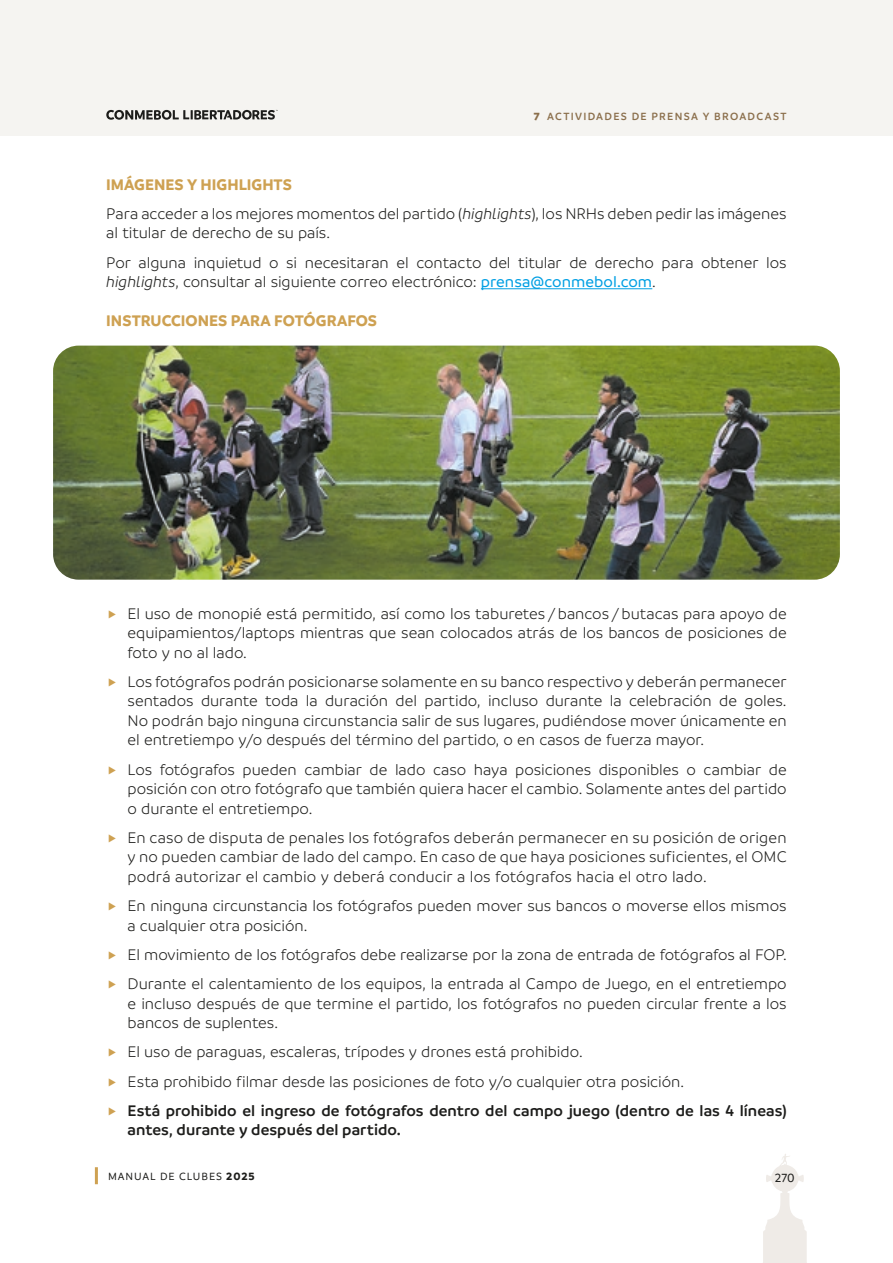
<style>
.page{position:relative;width:893px;height:1263px;background:#fff}
.page>*{position:absolute;margin:0;border:0;box-sizing:border-box;transform-origin:0 0}
.Texto_Corrido{font:300 16.5px/19.5px "Branding";color:#1d1d1b;text-align:justify}
.t1{font:600 16.5px/19.5px "Branding";letter-spacing:.005em;color:#1d1d1b}
.Subtítulo_1{font:700 16.5px "Branding";color:#cea152}
.t2{font:500 12.75px "Branding";color:#1d1d1b}
.t3{font:600 11.25px "Branding";letter-spacing:.115em;color:#8b6f4c}
.t4{font:500 11.25px "Branding";letter-spacing:.085em;color:#1d1d1b}
.s1{font-weight:900}
.s2{font-style:italic}
.s3{font-weight:500;color:#009fe3}
.s4{font-weight:700}
</style>
<div class="page">
<div style="left:0;top:0;width:893px;height:136px;background:#f5f4f1"></div>
<hr style="left:481px;top:288px;width:171px;height:1px;background:#009fe3">
<img style="left:53px;top:346px;width:787px;height:234px">
<hr style="left:95px;top:1167px;width:3px;height:17px;background:#cea152">
<svg style="left:763px;top:1154px;width:44px;height:109px"></svg>
<svg style="left:106px;top:110px;width:172px;height:10px"></svg>
<p class="t3" style="left:534px;top:110px;width:254px"><span class="s1">7</span> ACTIVIDADES DE PRENSA Y BROADCAST</p>
<p class="Subtítulo_1" style="left:106px;top:175px;width:187px">IMÁGENES Y HIGHLIGHTS</p>
<p class="Texto_Corrido" style="left:106px;top:204px;width:682px">Para acceder a los mejores momentos del partido (<span class="s2">highlights</span>), los NRHs deben pedir las imágenes al titular de derecho de su país.</p>
<p class="Texto_Corrido" style="left:106px;top:253px;width:682px">Por alguna inquietud o si necesitaran el contacto del titular de derecho para obtener los <span class="s2">highlights</span>, consultar al siguiente correo electrónico: <span class="s3">prensa@conmebol.com</span>.</p>
<p class="Subtítulo_1" style="left:106px;top:311px;width:272px">INSTRUCCIONES PARA FOTÓGRAFOS</p>
<p class="Texto_Corrido" style="left:128px;top:604px;width:661px">El uso de monopié está permitido, así como los taburetes/bancos/butacas para apoyo de equipamientos/laptops mientras que sean colocados atrás de los bancos de posiciones de foto y no al lado.</p>
<p class="Texto_Corrido" style="left:128px;top:672px;width:661px">Los fotógrafos podrán posicionarse solamente en su banco respectivo y deberán permanecer sentados durante toda la duración del partido, incluso durante la celebración de goles.<br>No podrán bajo ninguna circunstancia salir de sus lugares, pudiéndose mover únicamente en el entretiempo y/o después del término del partido, o en casos de fuerza mayor.</p>
<p class="Texto_Corrido" style="left:128px;top:760px;width:661px">Los fotógrafos pueden cambiar de lado caso haya posiciones disponibles o cambiar de posición con otro fotógrafo que también quiera hacer el cambio. Solamente antes del partido o durante el entretiempo.</p>
<p class="Texto_Corrido" style="left:128px;top:828px;width:661px">En caso de disputa de penales los fotógrafos deberán permanecer en su posición de origen y no pueden cambiar de lado del campo. En caso de que haya posiciones suficientes, el OMC podrá autorizar el cambio y deberá conducir a los fotógrafos hacia el otro lado.</p>
<p class="Texto_Corrido" style="left:128px;top:896px;width:661px">En ninguna circunstancia los fotógrafos pueden mover sus bancos o moverse ellos mismos a cualquier otra posición.</p>
<p class="Texto_Corrido" style="left:128px;top:945px;width:661px">El movimiento de los fotógrafos debe realizarse por la zona de entrada de fotógrafos al FOP.</p>
<p class="Texto_Corrido" style="left:128px;top:974px;width:661px">Durante el calentamiento de los equipos, la entrada al Campo de Juego, en el entretiempo e incluso después de que termine el partido, los fotógrafos no pueden circular frente a los bancos de suplentes.</p>
<p class="Texto_Corrido" style="left:128px;top:1042px;width:457px">El uso de paraguas, escaleras, trípodes y drones está prohibido.</p>
<p class="Texto_Corrido" style="left:128px;top:1072px;width:558px">Esta prohibido filmar desde las posiciones de foto y/o cualquier otra posición.</p>
<p class="t1" style="left:128px;top:1101px;width:661px">Está prohibido el ingreso de fotógrafos dentro del campo juego (dentro de las 4 líneas) antes, durante y después del partido.</p>
<p class="t4" style="left:108px;top:1170px;width:148px">MANUAL DE CLUBES <span class="s4">2025</span></p>
<p class="t2" style="left:775px;top:1171px;width:21px">270</p>
</div>
